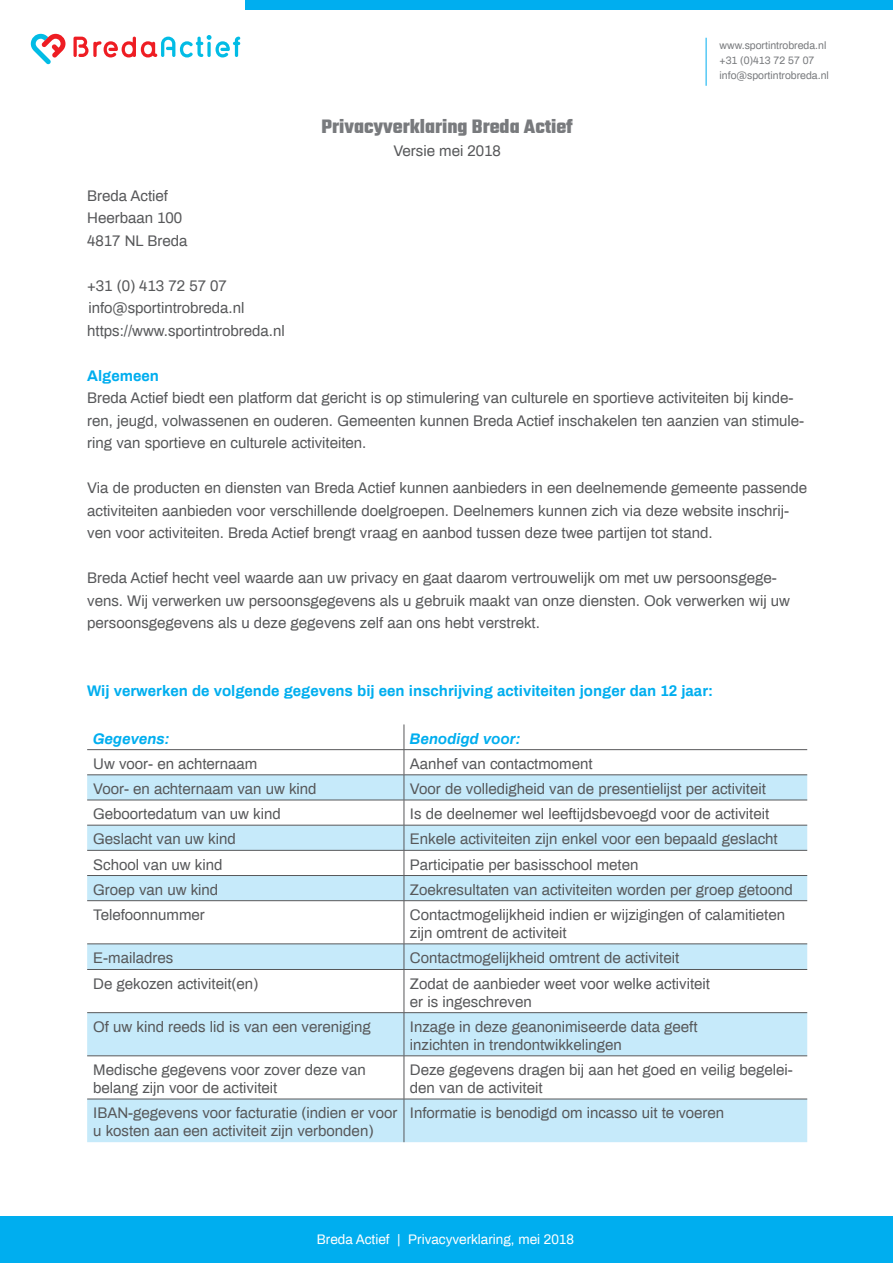
<style>
.page{position:relative;width:893px;height:1263px;background:#fff}
.page>*{position:absolute;margin:0;border:0;box-sizing:border-box;transform-origin:0 0}
.t1{font:700 21px "Teko";color:#787a7d}
.t2{font:15px/22.5px "Archivo";color:#57585a}
.t3{font:700 15px "Archivo";color:#00aeef}
.t4{font:italic 700 15px "Archivo";color:#00aeef}
.t5{font:13.5px "Archivo";color:#fff}
.t6{font:10.5px/15px "Archivo";color:#787a7d}
</style>
<div class="page">
<hr style="left:706px;top:38px;width:1px;height:48px;background:#00aeef">
<div style="left:0;top:1216px;width:893px;height:47px;background:#00aeef"></div>
<div style="left:245px;top:0;width:648px;height:10px;background:#00aeef"></div>
<svg style="left:74px;top:35px;width:166px;height:22px"></svg>
<svg style="left:31px;top:34px;width:34px;height:30px"></svg>
<div style="left:87px;top:775px;width:720px;height:367px;background:#c6eafa"></div>
<svg style="left:87px;top:801px;width:720px;height:298px"></svg>
<hr style="left:87px;top:749px;width:317px;height:1px;background:#57585a">
<hr style="left:404px;top:749px;width:403px;height:1px;background:#57585a">
<hr style="left:87px;top:774px;width:317px;height:1px;background:#57585a">
<hr style="left:404px;top:774px;width:403px;height:1px;background:#57585a">
<hr style="left:87px;top:800px;width:317px;height:1px;background:#57585a">
<hr style="left:404px;top:800px;width:403px;height:1px;background:#57585a">
<hr style="left:87px;top:825px;width:317px;height:1px;background:#57585a">
<hr style="left:404px;top:825px;width:403px;height:1px;background:#57585a">
<hr style="left:87px;top:850px;width:317px;height:1px;background:#57585a">
<hr style="left:404px;top:850px;width:403px;height:1px;background:#57585a">
<hr style="left:87px;top:875px;width:317px;height:1px;background:#57585a">
<hr style="left:404px;top:875px;width:403px;height:1px;background:#57585a">
<svg style="left:404px;top:724px;width:1px;height:176px"></svg>
<hr style="left:87px;top:900px;width:317px;height:1px;background:#57585a">
<hr style="left:404px;top:900px;width:403px;height:1px;background:#57585a">
<hr style="left:404px;top:901px;width:1px;height:43px;background:#57585a">
<hr style="left:87px;top:943px;width:317px;height:1px;background:#57585a">
<hr style="left:404px;top:943px;width:403px;height:1px;background:#57585a">
<svg style="left:404px;top:944px;width:1px;height:25px"></svg>
<hr style="left:87px;top:969px;width:317px;height:1px;background:#57585a">
<hr style="left:404px;top:969px;width:403px;height:1px;background:#57585a">
<hr style="left:404px;top:970px;width:1px;height:42px;background:#57585a">
<hr style="left:87px;top:1012px;width:317px;height:1px;background:#57585a">
<hr style="left:404px;top:1012px;width:403px;height:1px;background:#57585a">
<hr style="left:404px;top:1013px;width:1px;height:42px;background:#57585a">
<hr style="left:87px;top:1055px;width:317px;height:1px;background:#57585a">
<hr style="left:404px;top:1055px;width:403px;height:1px;background:#57585a">
<hr style="left:404px;top:1056px;width:1px;height:43px;background:#57585a">
<hr style="left:87px;top:1099px;width:317px;height:1px;background:#57585a">
<hr style="left:404px;top:1099px;width:403px;height:1px;background:#57585a">
<hr style="left:404px;top:1099px;width:1px;height:43px;background:#57585a">
<p class="t1" style="left:321px;top:113px;width:253px">Privacyverklaring Breda Actief</p>
<p class="t2" style="left:393px;top:139px;width:109px">Versie mei 2018</p>
<p class="t6" style="left:720px;top:38px;width:111px">www.sportintrobreda.nl +31 (0)413 72 57 07 info@sportintrobreda.nl</p>
<p class="t2" style="left:87px;top:184px;width:82px">Breda Actief</p>
<p class="t2" style="left:87px;top:206px;width:97px">Heerbaan 100</p>
<p class="t2" style="left:87px;top:229px;width:102px">4817 NL Breda</p>
<p class="t2" style="left:87px;top:274px;width:141px">+31 (0) 413 72 57 07</p>
<p class="t2" style="left:88px;top:296px;width:158px">info@sportintrobreda.nl</p>
<p class="t2" style="left:87px;top:319px;width:199px">https://www.sportintrobreda.nl</p>
<p class="t3" style="left:87px;top:365px;width:73px">Algemeen</p>
<p class="t2" style="left:87px;top:386px;width:719px">Breda Actief biedt een platform dat gericht is op stimulering van culturele en sportieve activiteiten bij kinde&shy;ren, jeugd, volwassenen en ouderen. Gemeenten kunnen Breda Actief inschakelen ten aanzien van stimule&shy;ring van sportieve en culturele activiteiten.</p>
<p class="t2" style="left:87px;top:476px;width:721px">Via de producten en diensten van Breda Actief kunnen aanbieders in een deelnemende gemeente passende activiteiten aanbieden voor verschillende doelgroepen. Deelnemers kunnen zich via deze website inschrij&shy;ven voor activiteiten. Breda Actief brengt vraag en aanbod tussen deze twee partijen tot stand.</p>
<p class="t2" style="left:87px;top:566px;width:704px">Breda Actief hecht veel waarde aan uw privacy en gaat daarom vertrouwelijk om met uw persoonsgege&shy;vens. Wij verwerken uw persoonsgegevens als u gebruik maakt van onze diensten. Ook verwerken wij uw persoonsgegevens als u deze gegevens zelf aan ons hebt verstrekt.</p>
<p class="t3" style="left:87px;top:680px;width:627px">Wij verwerken de volgende gegevens bij een inschrijving activiteiten jonger dan 12 jaar:</p>
<p class="t4" style="left:93px;top:728px;width:78px">Gegevens:</p>
<p class="t4" style="left:410px;top:728px;width:112px">Benodigd voor:</p>
<p class="t2" style="left:93px;top:752px;width:166px">Uw voor- en achternaam</p>
<p class="t2" style="left:410px;top:752px;width:184px">Aanhef van contactmoment</p>
<p class="t2" style="left:93px;top:777px;width:225px">Voor- en achternaam van uw kind</p>
<p class="t2" style="left:410px;top:777px;width:357px">Voor de volledigheid van de presentielijst per activiteit</p>
<p class="t2" style="left:93px;top:802px;width:189px">Geboortedatum van uw kind</p>
<p class="t2" style="left:410px;top:802px;width:361px">Is de deelnemer wel leeftijdsbevoegd voor de activiteit</p>
<p class="t2" style="left:93px;top:827px;width:144px">Geslacht van uw kind</p>
<p class="t2" style="left:410px;top:827px;width:369px">Enkele activiteiten zijn enkel voor een bepaald geslacht</p>
<p class="t2" style="left:93px;top:852px;width:131px">School van uw kind</p>
<p class="t2" style="left:410px;top:852px;width:230px">Participatie per basisschool meten</p>
<p class="t2" style="left:93px;top:877px;width:127px">Groep van uw kind</p>
<p class="t2" style="left:410px;top:877px;width:384px">Zoekresultaten van activiteiten worden per groep getoond</p>
<p class="t2" style="left:93px;top:903px;width:113px">Telefoonnummer</p>
<p class="t2" style="left:410px;top:905px;width:377px;line-height:18px">Contactmogelijkheid indien er wijzigingen of calamitieten zijn omtrent de activiteit</p>
<p class="t2" style="left:93px;top:946px;width:82px">E-mailadres</p>
<p class="t2" style="left:410px;top:946px;width:271px">Contactmogelijkheid omtrent de activiteit</p>
<p class="t2" style="left:93px;top:971px;width:167px">De gekozen activiteit(en)</p>
<p class="t2" style="left:410px;top:971px;width:302px">Zodat de aanbieder weet voor welke activiteit</p>
<p class="t2" style="left:410px;top:989px;width:123px">er is ingeschreven</p>
<p class="t2" style="left:93px;top:1015px;width:279px">Of uw kind reeds lid is van een vereniging</p>
<p class="t2" style="left:410px;top:1015px;width:289px">Inzage in deze geanonimiseerde data geeft</p>
<p class="t2" style="left:410px;top:1033px;width:213px">inzichten in trendontwikkelingen</p>
<p class="t2" style="left:93px;top:1060px;width:274px;line-height:18px">Medische gegevens voor zover deze van belang zijn voor de activiteit</p>
<p class="t2" style="left:410px;top:1060px;width:384px;line-height:18px">Deze gegevens dragen bij aan het goed en veilig begelei&shy;den van de activiteit</p>
<p class="t2" style="left:93px;top:1103px;width:306px;line-height:18px">IBAN-gegevens voor facturatie (indien er voor u kosten aan een activiteit zijn verbonden)</p>
<p class="t2" style="left:410px;top:1101px;width:316px">Informatie is benodigd om incasso uit te voeren</p>
<p class="t5" style="left:317px;top:1230px;width:259px">Breda Actief | Privacyverklaring, mei 2018</p>
</div>
